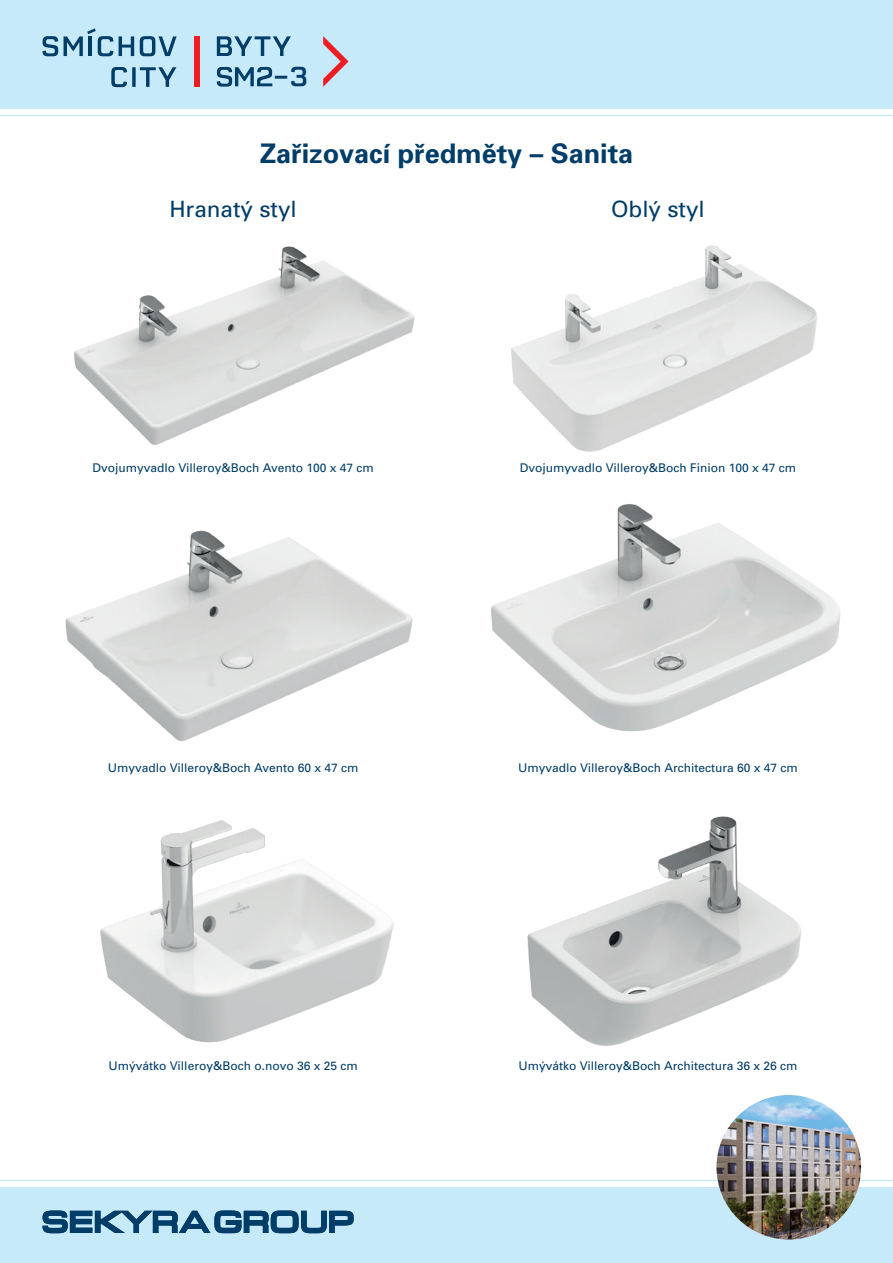
<style>
.page{position:relative;width:893px;height:1263px;background:#fff}
.page>*{position:absolute;margin:0;border:0;box-sizing:border-box;transform-origin:0 0}
.t1{font:700 27px "Univers CE";color:#003d69}
.t2{font:26.7px "Erbaum";color:#003d69}
.t3{font:22.5px "Univers CE";color:#003d69}
.t4{font:12px "Univers CE";color:#003d69}
</style>
<div class="page">
<div style="left:0;top:1187px;width:893px;height:76px;background:#c6eafa"></div>
<hr style="left:0;top:1180px;width:893px;height:1px;background:#c6eafa">
<div style="left:0;top:0;width:893px;height:108px;background:#c6eafa"></div>
<hr style="left:0;top:115px;width:893px;height:1px;background:#c6eafa">
<img style="left:716px;top:1095px;width:145px;height:144px;border-radius:72px">
<svg style="left:43px;top:1210px;width:311px;height:23px"></svg>
<svg style="left:217px;top:67px;width:55px;height:20px"></svg>
<svg style="left:323px;top:36px;width:26px;height:51px"></svg>
<div style="left:194px;top:36px;width:5px;height:51px;background:#ee1d23"></div>
<svg style="left:217px;top:36px;width:74px;height:20px"></svg>
<svg style="left:111px;top:67px;width:65px;height:20px"></svg>
<svg style="left:140px;top:36px;width:37px;height:20px"></svg>
<svg style="left:119px;top:36px;width:15px;height:20px"></svg>
<svg style="left:64px;top:28px;width:49px;height:28px"></svg>
<svg style="left:43px;top:36px;width:15px;height:20px"></svg>
<img style="left:74px;top:246px;width:341px;height:199px">
<img style="left:511px;top:245px;width:306px;height:207px">
<img style="left:65px;top:530px;width:348px;height:211px">
<img style="left:491px;top:504px;width:349px;height:228px">
<img style="left:100px;top:820px;width:293px;height:222px">
<img style="left:527px;top:816px;width:274px;height:230px">
<h2 class="t2" style="left:273px;top:58px;width:36px">–3</h2>
<p class="t1" style="left:260px;top:138px;width:375px">Zařizovací předměty – Sanita</p>
<p class="t3" style="left:169px;top:196px;width:129px">Hranatý styl</p>
<p class="t3" style="left:611px;top:196px;width:95px">Oblý styl</p>
<p class="t4" style="left:92px;top:461px;width:283px">Dvojumyvadlo Villeroy&amp;Boch Avento 100 x 47 cm</p>
<p class="t4" style="left:520px;top:461px;width:278px">Dvojumyvadlo Villeroy&amp;Boch Finion 100 x 47 cm</p>
<p class="t4" style="left:108px;top:761px;width:252px">Umyvadlo Villeroy&amp;Boch Avento 60 x 47 cm</p>
<p class="t4" style="left:518px;top:761px;width:281px">Umyvadlo Villeroy&amp;Boch Architectura 60 x 47 cm</p>
<p class="t4" style="left:109px;top:1059px;width:251px">Umývátko Villeroy&amp;Boch o.novo 36 x 25 cm</p>
<p class="t4" style="left:518px;top:1059px;width:281px">Umývátko Villeroy&amp;Boch Architectura 36 x 26 cm</p>
</div>
